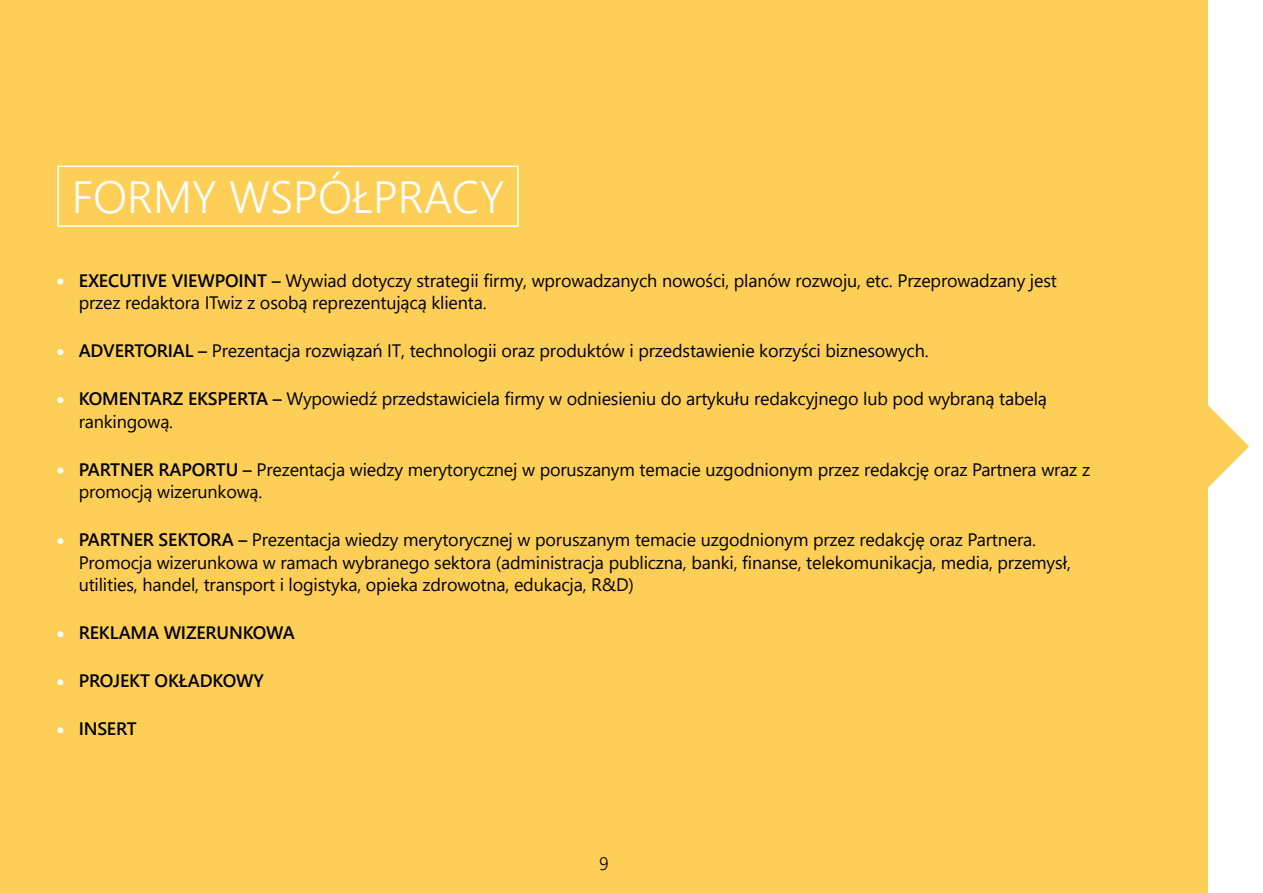
<style>
.page{position:relative;width:1263px;height:893px;background:#fff}
.page>*{position:absolute;margin:0;border:0;box-sizing:border-box;transform-origin:0 0}
.t1{font:300 45px "Segoe UI";color:#fff}
.t2{font:18px/22.5px "Segoe UI";letter-spacing:-.01em;color:#000}
.t3{font:600 18px "Segoe UI";letter-spacing:-.01em;color:#000}
.t4{font:300 18px "Segoe UI";color:#000}
.s1{font-weight:600}
</style>
<div class="page">
<div style="left:0;top:0;width:1208px;height:893px;background:#fecf57"></div>
<svg style="left:1208px;top:405px;width:41px;height:83px"></svg>
<div style="left:57px;top:166px;width:462px;height:61px;border:2px solid #fff"></div>
<svg style="left:57px;top:279px;width:6px;height:6px"></svg>
<svg style="left:57px;top:349px;width:6px;height:6px"></svg>
<svg style="left:57px;top:397px;width:6px;height:6px"></svg>
<svg style="left:57px;top:468px;width:6px;height:6px"></svg>
<svg style="left:57px;top:538px;width:6px;height:6px"></svg>
<svg style="left:57px;top:631px;width:6px;height:6px"></svg>
<svg style="left:57px;top:679px;width:6px;height:6px"></svg>
<svg style="left:57px;top:727px;width:6px;height:6px"></svg>
<h1 class="t1" style="left:72px;top:160px;width:434px">FORMY WSPÓŁPRACY</h1>
<p class="t2" style="left:79px;top:269px;width:980px"><span class="s1">EXECUTIVE VIEWPOINT –</span> Wywiad dotyczy strategii firmy, wprowadzanych nowości, planów rozwoju, etc. Przeprowadzany jest przez redaktora ITwiz z osobą reprezentującą klienta.</p>
<p class="t2" style="left:79px;top:339px;width:851px"><span class="s1">ADVERTORIAL –</span> Prezentacja rozwiązań IT, technologii oraz produktów i przedstawienie korzyści biznesowych.</p>
<p class="t2" style="left:79px;top:387px;width:970px"><span class="s1">KOMENTARZ EKSPERTA –</span> Wypowiedź przedstawiciela firmy w odniesieniu do artykułu redakcyjnego lub pod wybraną tabelą rankingową.</p>
<p class="t2" style="left:79px;top:458px;width:1013px"><span class="s1">PARTNER RAPORTU –</span> Prezentacja wiedzy merytorycznej w poruszanym temacie uzgodnionym przez redakcję oraz Partnera wraz z promocją wizerunkową.</p>
<p class="t2" style="left:79px;top:528px;width:994px"><span class="s1">PARTNER SEKTORA –</span> Prezentacja wiedzy merytorycznej w poruszanym temacie uzgodnionym przez redakcję oraz Partnera.<br>Promocja wizerunkowa w ramach wybranego sektora (administracja publiczna, banki, finanse, telekomunikacja, media, przemysł, utilities, handel, transport i logistyka, opieka zdrowotna, edukacja, R&amp;D)</p>
<p class="t3" style="left:79px;top:618px;width:218px">REKLAMA WIZERUNKOWA</p>
<p class="t3" style="left:79px;top:666px;width:187px">PROJEKT OKŁADKOWY</p>
<p class="t3" style="left:79px;top:714px;width:59px">INSERT</p>
<p class="t4" style="left:599px;top:849px;width:11px">9</p>
</div>
